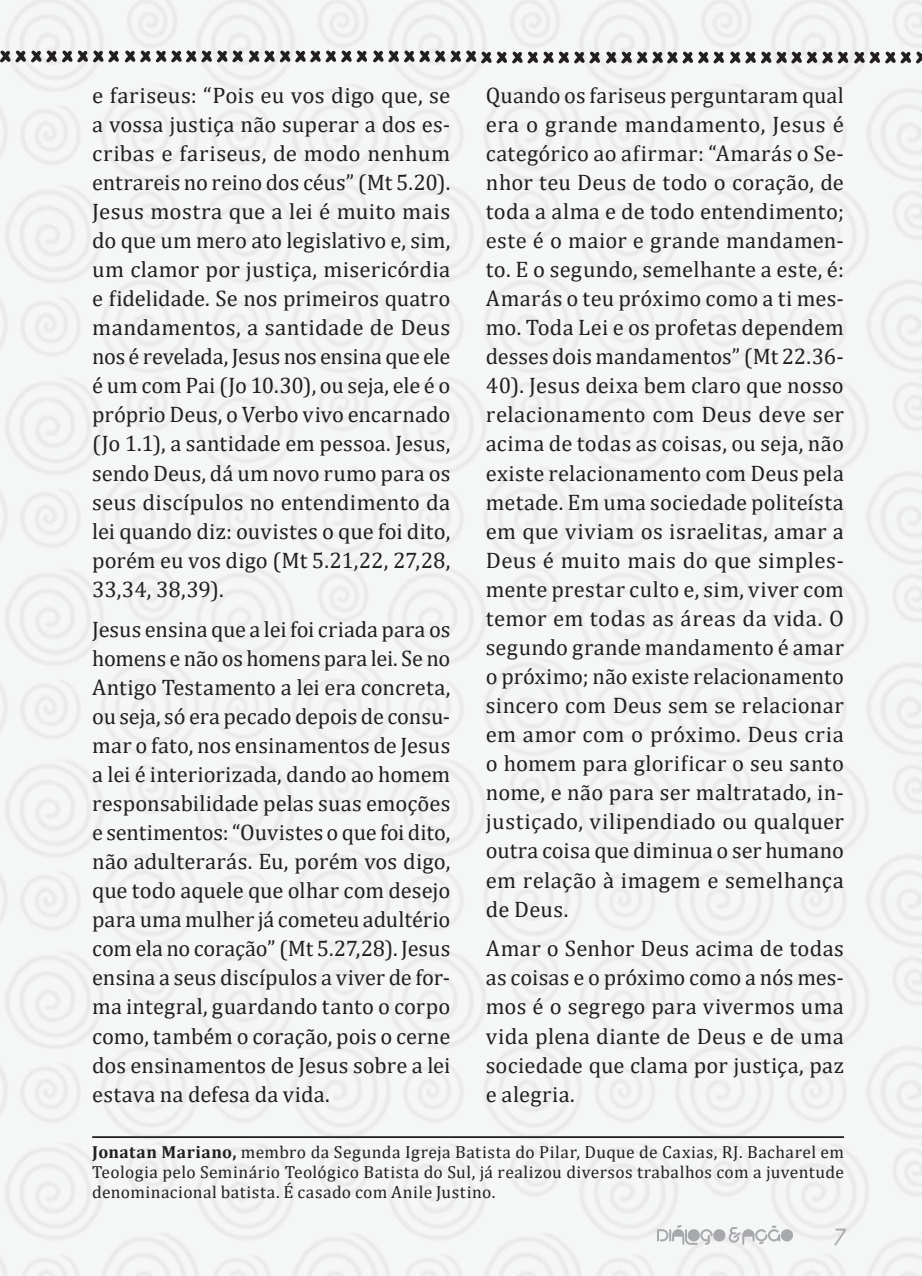
<style>
.page{position:relative;width:922px;height:1276px;background:#fff}
.page>*{position:absolute;margin:0;border:0;box-sizing:border-box;transform-origin:0 0}
.t1{font:italic 25px "Panefresco 400 wt";color:#a8a9ad}
.TEXTO{font:22.5px/29px "Cambria";letter-spacing:.01em;color:#231f20;text-align:justify}
.RODAPE{font:17.5px/20px "Cambria";letter-spacing:.025em;color:#231f20;text-align:justify}
.s1{font-weight:700}
</style>
<div class="page">
<div style="left:0;top:0;width:921px;height:1276px;background:#f5f6f6"></div>
<svg style="left:0;top:50px;width:599px;height:14px"></svg>
<svg style="left:606px;top:51px;width:117px;height:13px"></svg>
<svg style="left:730px;top:51px;width:117px;height:13px"></svg>
<svg style="left:853px;top:51px;width:68px;height:13px"></svg>
<svg style="left:656px;top:1225px;width:136px;height:19px"></svg>
<hr style="left:92px;top:1136px;width:751px;height:2px;background:#231f20">
<p class="TEXTO" style="left:92px;top:80px;width:359px">e fariseus: “Pois eu vos digo que, se a vossa justiça não superar a dos es&shy;cribas e fariseus, de modo nenhum entrareis no reino dos céus” (Mt 5.20).<br>Jesus mostra que a lei é muito mais do que um mero ato legislativo e, sim, um clamor por justiça, misericórdia e fidelidade. Se nos primeiros quatro mandamentos, a santidade de Deus nos é revelada, Jesus nos ensina que ele é um com Pai (Jo 10.30), ou seja, ele é o próprio Deus, o Verbo vivo encarnado (Jo 1.1), a santidade em pessoa. Jesus, sendo Deus, dá um novo rumo para os seus discípulos no entendimento da lei quando diz: ouvistes o que foi dito, porém eu vos digo (Mt 5.21,22, 27,28, 33,34, 38,39).</p>
<p class="TEXTO" style="left:92px;top:614px;width:359px">Jesus ensina que a lei foi criada para os homens e não os homens para lei. Se no Antigo Testamento a lei era concreta, ou seja, só era pecado depois de consu&shy;mar o fato, nos ensinamentos de Jesus a lei é interiorizada, dando ao homem responsabilidade pelas suas emoções e sentimentos: “Ouvistes o que foi dito, não adulterarás. Eu, porém vos digo, que todo aquele que olhar com desejo para uma mulher já cometeu adultério com ela no coração” (Mt 5.27,28). Jesus ensina a seus discípulos a viver de for&shy;ma integral, guardando tanto o corpo como, também o coração, pois o cerne dos ensinamentos de Jesus sobre a lei estava na defesa da vida.</p>
<p class="TEXTO" style="left:485px;top:80px;width:359px">Quando os fariseus perguntaram qual era o grande mandamento, Jesus é categórico ao afirmar: “Amarás o Se&shy;nhor teu Deus de todo o coração, de toda a alma e de todo entendimento; este é o maior e grande mandamen&shy;to. E o segundo, semelhante a este, é:<br>Amarás o teu próximo como a ti mes&shy;mo. Toda Lei e os profetas dependem desses dois mandamentos” (Mt 22.36- 40). Jesus deixa bem claro que nosso relacionamento com Deus deve ser acima de todas as coisas, ou seja, não existe relacionamento com Deus pela metade. Em uma sociedade politeísta em que viviam os israelitas, amar a Deus é muito mais do que simples&shy;mente prestar culto e, sim, viver com temor em todas as áreas da vida. O segundo grande mandamento é amar o próximo; não existe relacionamento sincero com Deus sem se relacionar em amor com o próximo. Deus cria o homem para glorificar o seu santo nome, e não para ser maltratado, in&shy;justiçado, vilipendiado ou qualquer outra coisa que diminua o ser humano em relação à imagem e semelhança de Deus.</p>
<p class="TEXTO" style="left:485px;top:934px;width:359px">Amar o Senhor Deus acima de todas as coisas e o próximo como a nós mes&shy;mos é o segrego para vivermos uma vida plena diante de Deus e de uma sociedade que clama por justiça, paz e alegria.</p>
<p class="RODAPE" style="left:92px;top:1142px;width:753px"><span class="s1">Jonatan Mariano,</span> membro da Segunda Igreja Batista do Pilar, Duque de Caxias, RJ. Bacharel em Teologia pelo Seminário Teológico Batista do Sul, já realizou diversos trabalhos com a juventude denominacional batista. É casado com Anile Justino.</p>
<p class="t1" style="left:830px;top:1217px;width:15px">7</p>
</div>
